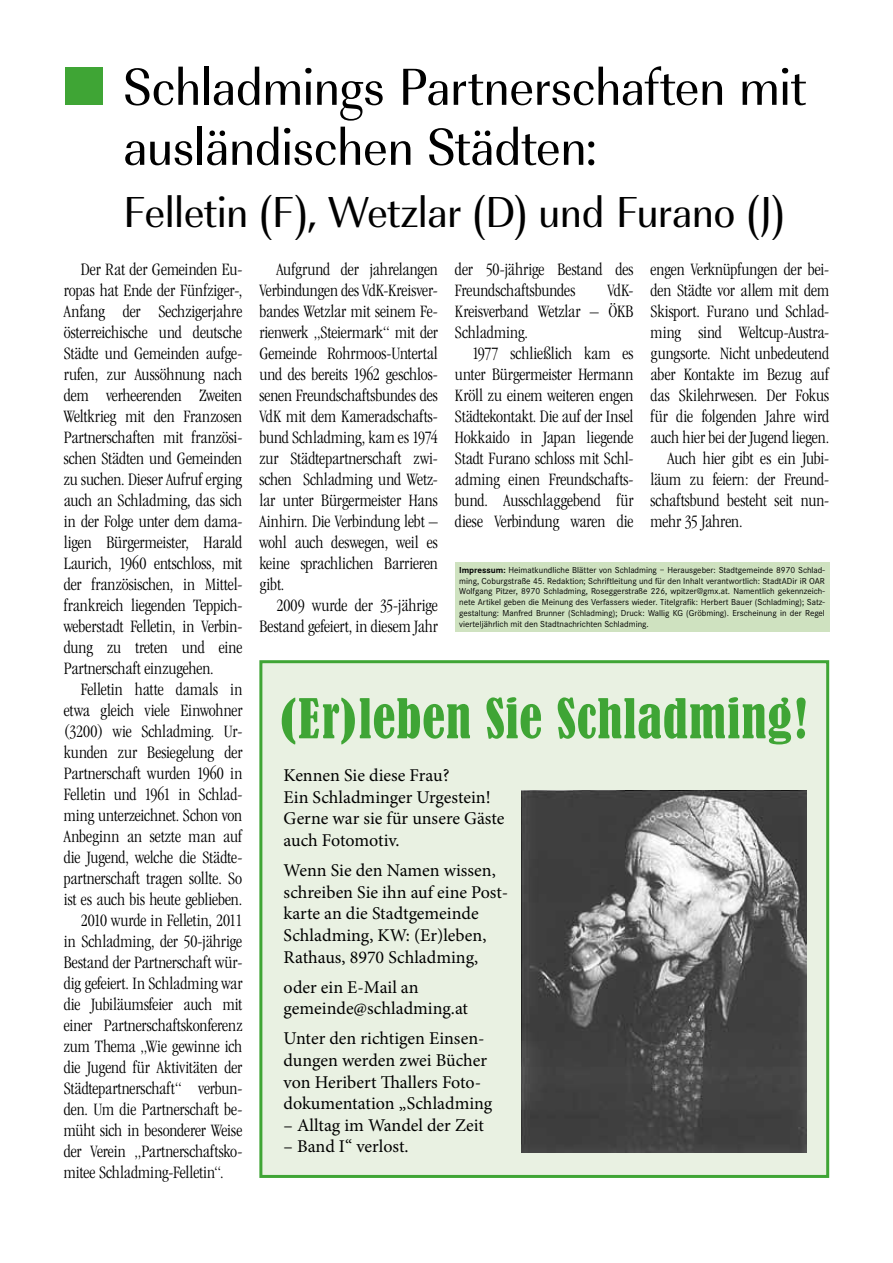
<style>
.page{position:relative;width:893px;height:1263px;background:#fff}
.page>*{position:absolute;margin:0;border:0;box-sizing:border-box;transform-origin:0 0}
.t1{font:54px/60px "URW Imperial T Regu Narr";letter-spacing:-.01em;color:#000}
.t2{font:condensed 51px "Bernard";letter-spacing:.02em;color:#3fa535}
.t3{font:45px "URW Imperial T Regu Narr";letter-spacing:-.01em;color:#000}
.t4{font:300 condensed 18px/21px "Garamond";letter-spacing:-.005em;color:#000;text-align:justify}
.t5{font:18px/21.6px "Minion Pro";color:#000}
.t6{font:9px/10.8px "Corporate S";color:#000;text-align:justify}
.s1{color:#3fa535}
.s2{font-weight:700}
</style>
<div class="page">
<div style="left:261px;top:662px;width:567px;height:514px;background:#e9f1e2"></div>
<div style="left:259px;top:660px;width:570px;height:518px;border:3px solid #3fa535"></div>
<img style="left:521px;top:790px;width:285px;height:362px">
<div style="left:455px;top:562px;width:374px;height:69px;background:#cfe2c0"></div>
<h1 class="t1" style="left:123px;top:58px;width:684px;text-indent:-60px"><span class="s1">■</span> Schladmings Partnerschaften mit ausländischen Städten:</h1>
<h3 class="t3" style="left:123px;top:186px;width:663px">Felletin (F), Wetzlar (D) und Furano (J)</h3>
<p class="t4" style="left:259px;top:259px;width:180px;text-indent:17px">Aufgrund der jahrelangen Verbindungen des VdK-Kreisver&shy;bandes Wetzlar mit seinem Fe&shy;rienwerk „Steiermark“ mit der Gemeinde Rohrmoos-Untertal und des bereits 1962 geschlos&shy;senen Freundschaftsbundes des VdK mit dem Kameradschafts&shy;bund Schladming, kam es 1974 zur Städtepartnerschaft zwi&shy;schen Schladming und Wetz&shy;lar unter Bürgermeister Hans Ainhirn. Die Verbindung lebt – wohl auch deswegen, weil es keine sprachlichen Barrieren gibt.</p>
<p class="t4" style="left:259px;top:595px;width:180px;text-align:right">2009 wurde der 35-jährige<br>Bestand gefeiert, in diesem Jahr</p>
<p class="t4" style="left:64px;top:259px;width:180px;text-indent:17px">Der Rat der Gemeinden Eu&shy;ropas hat Ende der Fünfziger-, Anfang der Sechzigerjahre österreichische und deutsche Städte und Gemeinden aufge&shy;rufen, zur Aussöhnung nach dem verheerenden Zweiten Weltkrieg mit den Franzosen Partnerschaften mit französi&shy;schen Städten und Gemeinden zu suchen. Dieser Aufruf erging auch an Schladming, das sich in der Folge unter dem dama&shy;ligen Bürgermeister, Harald Laurich, 1960 entschloss, mit der französischen, in Mittel&shy;frankreich liegenden Teppich&shy;weberstadt Felletin, in Verbin&shy;dung zu treten und eine Partnerschaft einzugehen.</p>
<p class="t4" style="left:81px;top:679px;width:163px">Felletin hatte damals in</p>
<p class="t4" style="left:64px;top:700px;width:180px">etwa gleich viele Einwohner</p>
<p class="t4" style="left:64px;top:721px;width:180px">(3200) wie Schladming. Ur-</p>
<p class="t4" style="left:64px;top:742px;width:180px">kunden zur Besiegelung der</p>
<p class="t4" style="left:64px;top:763px;width:180px">Partnerschaft wurden 1960 in</p>
<p class="t4" style="left:64px;top:784px;width:180px">Felletin und 1961 in Schlad-</p>
<p class="t4" style="left:64px;top:805px;width:180px">ming unterzeichnet. Schon von</p>
<p class="t4" style="left:64px;top:826px;width:180px">Anbeginn an setzte man auf</p>
<p class="t4" style="left:64px;top:847px;width:180px">die Jugend, welche die Städte-</p>
<p class="t4" style="left:64px;top:868px;width:180px">partnerschaft tragen sollte. So</p>
<p class="t4" style="left:64px;top:889px;width:180px">ist es auch bis heute geblieben.</p>
<p class="t4" style="left:81px;top:910px;width:163px">2010 wurde in Felletin, 2011</p>
<p class="t4" style="left:64px;top:931px;width:180px">in Schladming, der 50-jährige</p>
<p class="t4" style="left:64px;top:952px;width:180px">Bestand der Partnerschaft wür-</p>
<p class="t4" style="left:64px;top:973px;width:180px">dig gefeiert. In Schladming war</p>
<p class="t4" style="left:64px;top:994px;width:180px">die Jubiläumsfeier auch mit</p>
<p class="t4" style="left:64px;top:1015px;width:180px">einer Partnerschaftskonferenz</p>
<p class="t4" style="left:64px;top:1036px;width:180px">zum Thema „Wie gewinne ich</p>
<p class="t4" style="left:64px;top:1057px;width:180px">die Jugend für Aktivitäten der</p>
<p class="t4" style="left:64px;top:1078px;width:180px">Städtepartnerschaft“ verbun-</p>
<p class="t4" style="left:64px;top:1099px;width:180px">den. Um die Partnerschaft be-</p>
<p class="t4" style="left:64px;top:1120px;width:180px">müht sich in besonderer Weise</p>
<p class="t4" style="left:64px;top:1141px;width:180px">der Verein „Partnerschaftsko-</p>
<p class="t4" style="left:64px;top:1162px;width:161px">mitee Schladming-Felletin“.</p>
<p class="t4" style="left:455px;top:259px;width:180px">der 50-jährige Bestand des<br>Freundschaftsbundes</p>
<p class="t4" style="left:651px;top:259px;width:180px">engen Verknüpfungen der bei-</p>
<p class="t4" style="left:651px;top:280px;width:180px">den Städte vor allem mit dem</p>
<p class="t4" style="left:651px;top:301px;width:180px">Skisport. Furano und Schlad-</p>
<p class="t4" style="left:651px;top:322px;width:180px">ming sind Weltcup-Austra-</p>
<p class="t4" style="left:651px;top:343px;width:180px">gungsorte. Nicht unbedeutend</p>
<p class="t4" style="left:651px;top:364px;width:180px">aber Kontakte im Bezug auf</p>
<p class="t4" style="left:651px;top:385px;width:180px">das Skilehrwesen. Der Fokus</p>
<p class="t4" style="left:651px;top:406px;width:180px">für die folgenden Jahre wird</p>
<p class="t4" style="left:651px;top:427px;width:180px">auch hier bei der Jugend liegen.</p>
<p class="t4" style="left:668px;top:448px;width:163px">Auch hier gibt es ein Jubi-</p>
<p class="t4" style="left:651px;top:469px;width:180px">läum zu feiern: der Freund-</p>
<p class="t4" style="left:651px;top:490px;width:180px">schaftsbund besteht seit nun-</p>
<p class="t4" style="left:651px;top:511px;width:93px">mehr 35 Jahren.</p>
<p class="t4" style="left:455px;top:280px;width:180px;text-indent:152px">VdK-Kreisverband Wetzlar – ÖKB Schladming.</p>
<p class="t4" style="left:455px;top:343px;width:180px;text-indent:17px">1977 schließlich kam es unter Bürgermeister Hermann Kröll zu einem weiteren engen Städtekontakt. Die auf der Insel Hokkaido in Japan liegende Stadt Furano schloss mit Schl&shy;adming einen Freundschafts&shy;bund. Ausschlaggebend für diese Verbindung waren die</p>
<p class="t6" style="left:459px;top:564px;width:367px"><span class="s2">Impressum:</span> Heimatkundliche Blätter von Schladming – Herausgeber: Stadtgemeinde 8970 Schlad&shy;ming, Coburgstraße 45. Redaktion; Schriftleitung und für den Inhalt verantwortlich: StadtADir iR OAR Wolfgang Pitzer, 8970 Schladming, Roseggerstraße 226, wpitzer@gmx.at. Namentlich gekennzeich&shy;nete Artikel geben die Meinung des Verfassers wieder. Titelgrafik: Herbert Bauer (Schladming); Satz&shy;gestaltung: Manfred Brunner (Schladming); Druck: Wallig KG (Gröbming). Erscheinung in der Regel vierteljährlich mit den Stadtnachrichten Schladming.</p>
<h2 class="t2" style="left:282px;top:689px;width:528px">(Er)leben Sie Schladming!</h2>
<p class="t5" style="left:284px;top:765px;width:222px">Kennen Sie diese Frau?<br>Ein Schladminger Urgestein!<br>Gerne war sie für unsere Gäste auch Fotomotiv.</p>
<p class="t5" style="left:284px;top:860px;width:226px">Wenn Sie den Namen wissen, schreiben Sie ihn auf eine Post&shy;karte an die Stadtgemeinde<br>Schladming, KW: (Er)leben,<br>Rathaus, 8970 Schladming,</p>
<p class="t5" style="left:284px;top:976px;width:186px">oder ein E-Mail an gemeinde@schladming.at</p>
<p class="t5" style="left:284px;top:1028px;width:210px">Unter den richtigen Einsen&shy;dungen werden zwei Bücher von Heribert Thallers Foto&shy;dokumentation „Schladming</p>
<p class="t5" style="left:284px;top:1114px;width:202px">– Alltag im Wandel der Zeit</p>
<p class="t5" style="left:284px;top:1136px;width:126px">– Band I“ verlost.</p>
</div>
